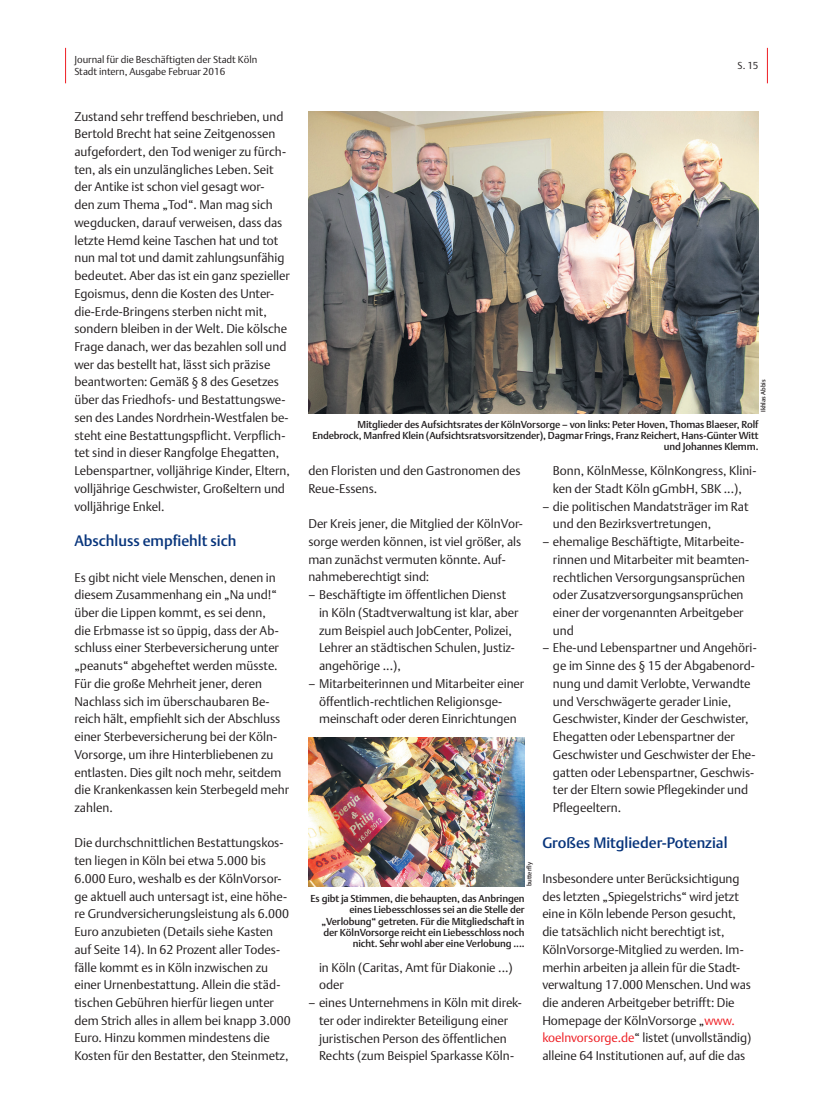
<style>
.page{position:relative;width:833px;height:1117px;background:#fff}
.page>*{position:absolute;margin:0;border:0;box-sizing:border-box;transform-origin:0 0}
.t1{font:15px "DTL Argo T Medium";color:#08357c}
.t2{font:12.5px/17.8px "DTL Argo T Light";color:#231f20}
.t3{font:10px/11.2px "DTL Argo T Medium";letter-spacing:-.01em;color:#231f20;text-align:right}
.t4{font:10px/12px "DTL Argo T Light";color:#231f20}
.t5{font:6.25px "DTL Argo T Medium";color:#231f20}
.s1{color:#ee1d23}
</style>
<div class="page">
<hr style="left:65px;top:48px;width:1px;height:35px;background:#ee1d23">
<hr style="left:767px;top:48px;width:1px;height:35px;background:#ee1d23">
<img style="left:308px;top:112px;width:450px;height:301px">
<img style="left:308px;top:737px;width:216px;height:149px">
<p class="t4" style="left:74px;top:53px;width:184px">Journal für die Beschäftigten der Stadt Köln<br>Stadt intern, Ausgabe Februar 2016</p>
<p class="t4" style="left:737px;top:59px;width:22px">S. 15</p>
<p class="t2" style="left:74px;top:107px;width:217px">Zustand sehr treffend beschrieben, und Bertold Brecht hat seine Zeitgenossen aufgefordert, den Tod weniger zu fürch&shy;ten, als ein unzulängliches Leben. Seit der Antike ist schon viel gesagt wor-<br>den zum Thema „Tod“. Man mag sich wegducken, darauf verweisen, dass das letzte Hemd keine Taschen hat und tot nun mal tot und damit zahlungsunfähig bedeutet. Aber das ist ein ganz spezieller Egoismus, denn die Kosten des Unter&shy;die-Erde-Bringens sterben nicht mit, sondern bleiben in der Welt. Die kölsche Frage danach, wer das bezahlen soll und wer das bestellt hat, lässt sich präzise beantworten: Gemäß § 8 des Gesetzes über das Friedhofs- und Bestattungswe&shy;sen des Landes Nordrhein-Westfalen be&shy;steht eine Bestattungspflicht. Verpflich&shy;tet sind in dieser Rangfolge Ehegatten, Lebenspartner, volljährige Kinder, Eltern, volljährige Geschwister, Großeltern und volljährige Enkel.</p>
<p class="t1" style="left:74px;top:531px;width:163px">Abschluss empfiehlt sich</p>
<p class="t2" style="left:74px;top:568px;width:216px">Es gibt nicht viele Menschen, denen in diesem Zusammenhang ein „Na und!“ über die Lippen kommt, es sei denn,<br>die Erbmasse ist so üppig, dass der Ab&shy;schluss einer Sterbeversicherung unter „peanuts“ abgeheftet werden müsste.<br>Für die große Mehrheit jener, deren Nachlass sich im überschaubaren Be&shy;reich hält, empfiehlt sich der Abschluss einer Sterbeversicherung bei der Köln-Vorsorge, um ihre Hinterbliebenen zu entlasten. Dies gilt noch mehr, seitdem die Krankenkassen kein Sterbegeld mehr zahlen.</p>
<p class="t2" style="left:74px;top:833px;width:218px">Die durchschnittlichen Bestattungskos&shy;ten liegen in Köln bei etwa 5.000 bis 6.000 Euro, weshalb es der KölnVorsor&shy;ge aktuell auch untersagt ist, eine höhe&shy;re Grundversicherungsleistung als 6.000<br>Euro anzubieten (Details siehe Kasten auf Seite 14). In 62 Prozent aller Todes&shy;fälle kommt es in Köln inzwischen zu einer Urnenbestattung. Allein die städ&shy;tischen Gebühren hierfür liegen unter dem Strich alles in allem bei knapp 3.000<br>Euro. Hinzu kommen mindestens die Kosten für den Bestatter, den Steinmetz,</p>
<p class="t5" style="left:759px;top:412px;width:34px;rotate:-90deg">Ikhlas Abbis</p>
<p class="t3" style="left:312px;top:418px;width:447px">Mitglieder des Aufsichtsrates der KölnVorsorge – von links: Peter Hoven, Thomas Blaeser, Rolf<br>Endebrock, Manfred Klein (Aufsichtsratsvorsitzender), Dagmar Frings, Franz Reichert, Hans-Günter Witt und Johannes Klemm.</p>
<p class="t2" style="left:308px;top:461px;width:214px">den Floristen und den Gastronomen des<br>Reue-Essens.</p>
<p class="t2" style="left:308px;top:514px;width:216px">Der Kreis jener, die Mitglied der KölnVor&shy;sorge werden können, ist viel größer, als man zunächst vermuten könnte. Auf&shy;nahmeberechtigt sind:</p>
<p class="t2" style="left:319px;top:585px;width:201px;text-indent:-11px">– Beschäftigte im öffentlichen Dienst in Köln (Stadtverwaltung ist klar, aber zum Beispiel auch JobCenter, Polizei, Lehrer an städtischen Schulen, Justiz&shy;angehörige ...),</p>
<p class="t2" style="left:319px;top:674px;width:207px;text-indent:-11px">– Mitarbeiterinnen und Mitarbeiter einer öffentlich-rechtlichen Religionsge&shy;meinschaft oder deren Einrichtungen</p>
<p class="t5" style="left:525px;top:886px;width:26px;rotate:-90deg">butterfly</p>
<p class="t3" style="left:310px;top:892px;width:216px">Es gibt ja Stimmen, die behaupten, das Anbringen eines Liebesschlosses sei an die Stelle der „Verlobung“ getreten. Für die Mitgliedschaft in der KölnVorsorge reicht ein Liebesschloss noch nicht. Sehr wohl aber eine Verlobung ....</p>
<p class="t2" style="left:319px;top:957px;width:195px">in Köln (Caritas, Amt für Diakonie ...) oder</p>
<p class="t2" style="left:308px;top:993px;width:215px;text-align:center">– eines Unternehmens in Köln mit direk&shy;ter oder indirekter Beteiligung einer juristischen Person des öffentlichen Rechts (zum Beispiel Sparkasse Köln-</p>
<p class="t2" style="left:553px;top:461px;width:205px">Bonn, KölnMesse, KölnKongress, Klini&shy;ken der Stadt Köln gGmbH, SBK ...),</p>
<p class="t2" style="left:553px;top:497px;width:197px;text-indent:-11px">– die politischen Mandatsträger im Rat und den Bezirksvertretungen,</p>
<p class="t2" style="left:553px;top:532px;width:198px;text-indent:-11px">– ehemalige Beschäftigte, Mitarbeite&shy;rinnen und Mitarbeiter mit beamten&shy;rechtlichen Versorgungsansprüchen oder Zusatzversorgungsansprüchen einer der vorgenannten Arbeitgeber und</p>
<p class="t2" style="left:553px;top:639px;width:205px;text-indent:-11px">– Ehe-und Lebenspartner und Angehöri&shy;ge im Sinne des § 15 der Abgabenord&shy;nung und damit Verlobte, Verwandte und Verschwägerte gerader Linie, Geschwister, Kinder der Geschwister, Ehegatten oder Lebenspartner der Geschwister und Geschwister der Ehe&shy;gatten oder Lebenspartner, Geschwis&shy;ter der Eltern sowie Pflegekinder und Pflegeeltern.</p>
<p class="t1" style="left:542px;top:833px;width:187px">Großes Mitglieder-Potenzial</p>
<p class="t2" style="left:542px;top:869px;width:210px">Insbesondere unter Berücksichtigung des letzten „Spiegelstrichs“ wird jetzt eine in Köln lebende Person gesucht, die tatsächlich nicht berechtigt ist, KölnVorsorge-Mitglied zu werden. Im&shy;merhin arbeiten ja allein für die Stadt&shy;verwaltung 17.000 Menschen. Und was die anderen Arbeitgeber betrifft: Die Homepage der KölnVorsorge „<span class="s1">www. koelnvorsorge.de</span>“ listet (unvollständig) alleine 64 Institutionen auf, auf die das</p>
</div>
